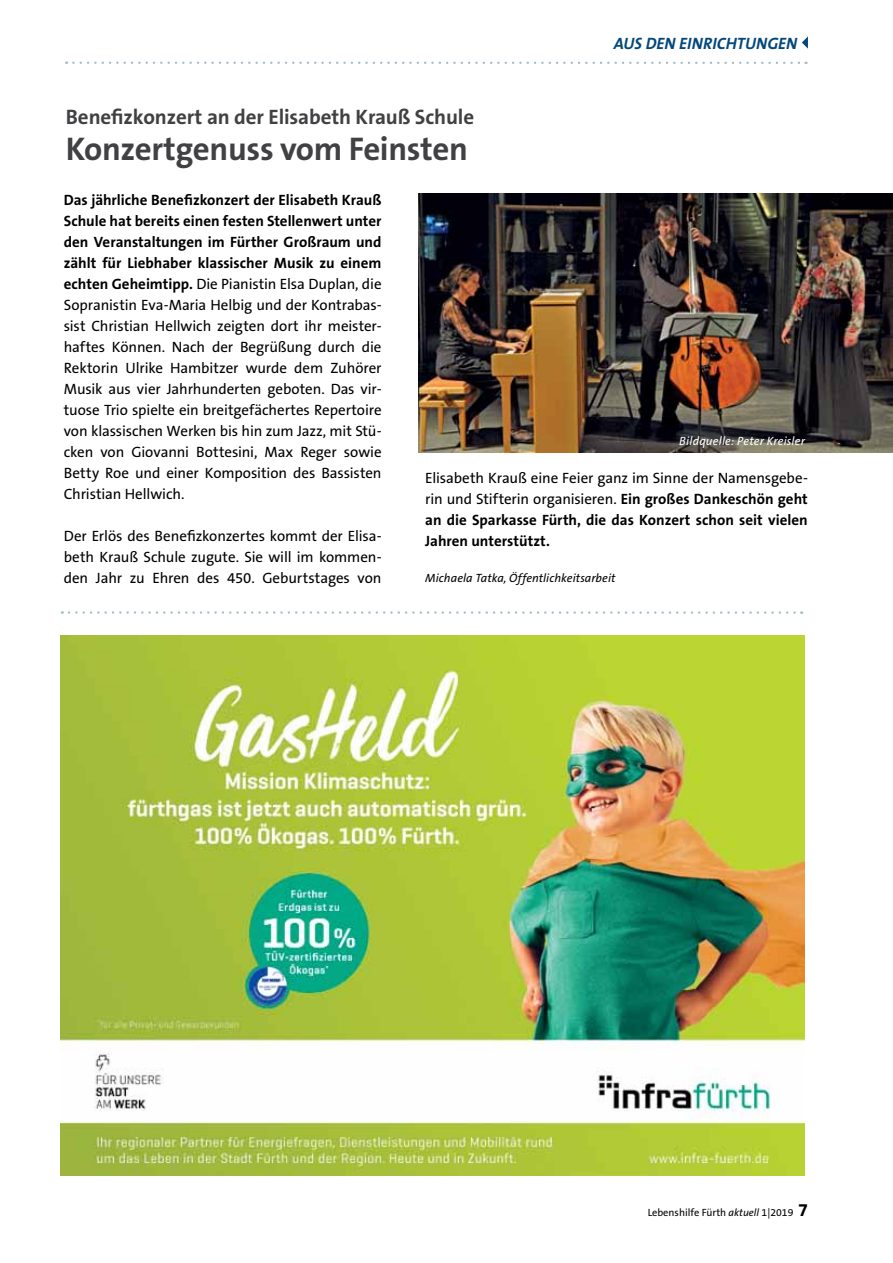
<style>
.page{position:relative;width:893px;height:1263px;background:#fff}
.page>*{position:absolute;margin:0;border:0;box-sizing:border-box;transform-origin:0 0}
.t1{font:700 33px "The Sans B7";letter-spacing:-.01em;color:#414042}
.t2{font:700 21px "The Sans B7";letter-spacing:-.005em;color:#414042}
.t3{font:italic 700 16.5px "The Sans B7";color:#03477b}
.t4{font:15px/21px "The Sans B5 Plain";letter-spacing:-.005em;color:#000;text-align:justify}
.t5{font:700 15px/21px "The Sans B7";color:#000}
.t6{font:italic 12px "The Sans B5 Plain";letter-spacing:.005em;color:#000}
.t7{font:italic 12px "The Sans B5 Plain";letter-spacing:.015em;color:#fff}
.t8{font:10.5px "The Sans B5 Plain";color:#000}
.s1{font-family:"The Sans B7";font-weight:700}
.s2{font-style:italic}
.s3{font-family:"The Sans B7";font-weight:700;font-size:18px}
</style>
<div class="page">
<svg style="left:73px;top:62px;width:733px;height:2px"></svg>
<svg style="left:802px;top:36px;width:6px;height:13px"></svg>
<svg style="left:69px;top:611px;width:733px;height:3px"></svg>
<img style="left:419px;top:193px;width:474px;height:260px">
<img style="left:61px;top:636px;width:744px;height:540px">
<h2 class="t2" style="left:66px;top:106px;width:410px">Benefizkonzert an der Elisabeth Krauß Schule</h2>
<h1 class="t1" style="left:66px;top:131px;width:403px">Konzertgenuss vom Feinsten</h1>
<p class="t3" style="left:614px;top:34px;width:185px">AUS DEN EINRICHTUNGEN</p>
<p class="t5" style="left:64px;top:189px;width:319px;text-align:justify">Das jährliche Benefizkonzert der Elisabeth Krauß Schule hat bereits einen festen Stellenwert unter den Veranstaltungen im Fürther Großraum und zählt für Liebhaber klassischer Musik zu einem</p>
<p class="t4" style="left:64px;top:273px;width:319px"><span class="s1">echten Geheimtipp.</span> Die Pianistin Elsa Duplan, die Sopranistin Eva-Maria Helbig und der Kontrabas&shy;sist Christian Hellwich zeigten dort ihr meister&shy;haftes Können. Nach der Begrüßung durch die Rektorin Ulrike Hambitzer wurde dem Zuhörer Musik aus vier Jahrhunderten geboten. Das vir&shy;tuose Trio spielte ein breitgefächertes Repertoire von klassischen Werken bis hin zum Jazz, mit Stü&shy;cken von Giovanni Bottesini, Max Reger sowie Betty Roe und einer Komposition des Bassisten Christian Hellwich.</p>
<p class="t4" style="left:64px;top:525px;width:319px">Der Erlös des Benefizkonzertes kommt der Elisa&shy;beth Krauß Schule zugute. Sie will im kommen&shy;den Jahr zu Ehren des 450. Geburtstages von</p>
<p class="t7" style="left:679px;top:434px;width:127px">Bildquelle: Peter Kreisler</p>
<p class="t4" style="left:425px;top:468px;width:384px">Elisabeth Krauß eine Feier ganz im Sinne der Namensgebe&shy;rin und Stifterin organisieren. <span class="s1">Ein großes Dankeschön geht</span></p>
<p class="t5" style="left:425px;top:510px;width:384px">an die Sparkasse Fürth, die das Konzert schon seit vielen<br>Jahren unterstützt.</p>
<p class="t6" style="left:425px;top:572px;width:192px">Michaela Tatka, Öffentlichkeitsarbeit</p>
<p class="t8" style="left:648px;top:1206px;width:162px">Lebenshilfe Fürth <span class="s2">aktuell</span> 1|2019 <span class="s3">7</span></p>
</div>
